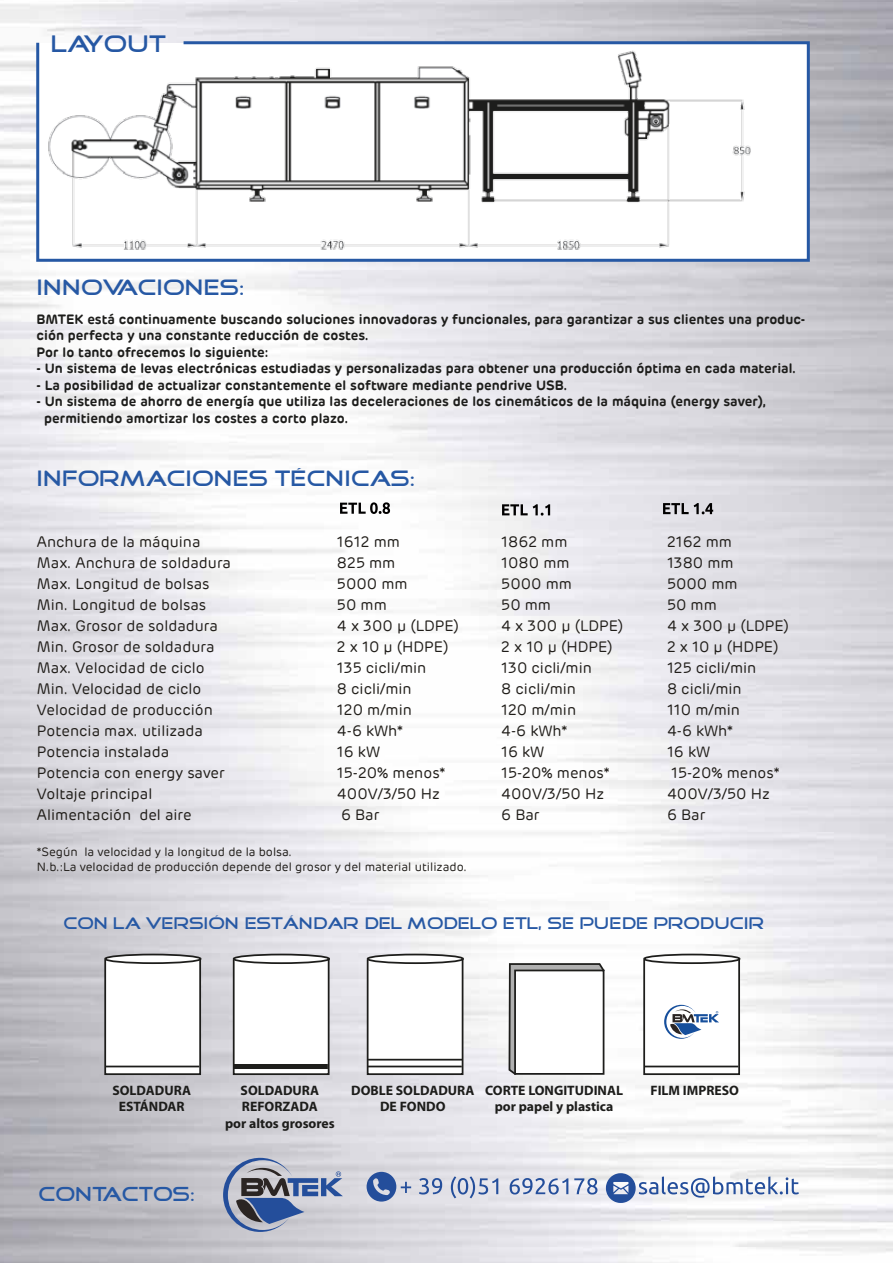
<style>
.page{position:relative;width:893px;height:1263px;background:#fff}
.page>*{position:absolute;margin:0;border:0;box-sizing:border-box;transform-origin:0 0}
.t1{font:24.15px "Good Times";color:#2658a4}
.t2{font:22.5px "Good Times";color:#2658a4}
.t3{font:20.55px "Good Times";color:#2658a4}
.t4{font:16.95px "Good Times";color:#2658a4}
.t5{font:15px "Rubrik";color:#201d19}
.t6{font:700 13.65px/16.4px "Myriad Pro";color:#1d1d1b;text-align:center}
.t7{font:600 13.5px/16.5px "Rubrik";color:#1d1d1b}
.t8{font:12px/15px "Rubrik";color:#201d19}
</style>
<div class="page">
<img style="left:0;top:0;width:893px;height:1263px">
<img style="left:42px;top:7px;width:725px;height:288px">
<svg style="left:340px;top:502px;width:50px;height:12px"></svg>
<svg style="left:502px;top:504px;width:48px;height:12px"></svg>
<svg style="left:663px;top:503px;width:50px;height:11px"></svg>
<svg style="left:223px;top:1158px;width:120px;height:74px"></svg>
<svg style="left:103px;top:956px;width:99px;height:120px"></svg>
<div style="left:105px;top:954px;width:96px;height:9px;background:#fff;border-radius:50%"></div>
<div style="left:104px;top:954px;width:97px;height:10px;border:2px solid #1d1d1b;border-radius:50%"></div>
<hr style="left:105px;top:1065px;width:94px;height:2px;background:#1d1d1b">
<svg style="left:232px;top:956px;width:98px;height:120px"></svg>
<div style="left:234px;top:954px;width:95px;height:9px;background:#fff;border-radius:50%"></div>
<div style="left:233px;top:954px;width:97px;height:10px;border:2px solid #1d1d1b;border-radius:50%"></div>
<div style="left:234px;top:1064px;width:94px;height:5px;background:#1d1d1b"></div>
<svg style="left:366px;top:956px;width:98px;height:120px"></svg>
<div style="left:368px;top:954px;width:95px;height:9px;background:#fff;border-radius:50%"></div>
<div style="left:367px;top:954px;width:97px;height:10px;border:2px solid #1d1d1b;border-radius:50%"></div>
<hr style="left:368px;top:1065px;width:94px;height:2px;background:#1d1d1b">
<hr style="left:368px;top:1059px;width:94px;height:1px;background:#1d1d1b">
<svg style="left:507px;top:962px;width:99px;height:114px"></svg>
<div style="left:514px;top:969px;width:90px;height:106px;background:#fff;border:2px solid #1d1d1b"></div>
<div style="left:644px;top:954px;width:95px;height:9px;background:#333331;border-radius:50%"></div>
<div style="left:643px;top:954px;width:97px;height:10px;border:2px solid #1d1d1b;border-radius:50%"></div>
<svg style="left:642px;top:956px;width:99px;height:120px"></svg>
<svg style="left:367px;top:1172px;width:432px;height:31px"></svg>
<svg style="left:35px;top:40px;width:776px;height:223px"></svg>
<h1 class="t1" style="left:51px;top:33px;width:116px">LAYOUT</h1>
<h2 class="t2" style="left:37px;top:276px;width:210px">INNOVACIONES:</h2>
<p class="t7" style="left:37px;top:311px;width:770px">BMTEK está continuamente buscando soluciones innovadoras y funcionales, para garantizar a sus clientes una produc&shy;ción perfecta y una constante reducción de costes.<br>Por lo tanto ofrecemos lo siguiente:</p>
<p class="t7" style="left:37px;top:360px;width:761px">- Un sistema de levas electrónicas estudiadas y personalizadas para obtener una producción óptima en cada material.</p>
<p class="t7" style="left:37px;top:377px;width:532px">- La posibilidad de actualizar constantemente el software mediante pendrive USB.</p>
<p class="t7" style="left:44px;top:393px;width:723px;text-indent:-8px">- Un sistema de ahorro de energía que utiliza las deceleraciones de los cinemáticos de la máquina (energy saver), permitiendo amortizar los costes a corto plazo.</p>
<h2 class="t2" style="left:37px;top:468px;width:381px">INFORMACIONES TÉCNICAS:</h2>
<p class="t5" style="left:37px;top:532px;width:165px">Anchura de la máquina</p>
<p class="t5" style="left:337px;top:532px;width:64px">1612 mm</p>
<p class="t5" style="left:501px;top:532px;width:68px">1862 mm</p>
<p class="t5" style="left:667px;top:532px;width:66px">2162 mm</p>
<p class="t5" style="left:37px;top:553px;width:196px">Max. Anchura de soldadura</p>
<p class="t5" style="left:337px;top:553px;width:60px">825 mm</p>
<p class="t5" style="left:501px;top:553px;width:70px">1080 mm</p>
<p class="t5" style="left:667px;top:553px;width:68px">1380 mm</p>
<p class="t5" style="left:37px;top:574px;width:174px">Max. Longitud de bolsas</p>
<p class="t5" style="left:337px;top:574px;width:72px">5000 mm</p>
<p class="t5" style="left:501px;top:574px;width:72px">5000 mm</p>
<p class="t5" style="left:667px;top:574px;width:72px">5000 mm</p>
<p class="t5" style="left:37px;top:595px;width:171px">Min. Longitud de bolsas</p>
<p class="t5" style="left:337px;top:595px;width:51px">50 mm</p>
<p class="t5" style="left:501px;top:595px;width:51px">50 mm</p>
<p class="t5" style="left:667px;top:595px;width:51px">50 mm</p>
<p class="t5" style="left:37px;top:616px;width:183px">Max. Grosor de soldadura</p>
<p class="t5" style="left:337px;top:616px;width:124px">4 x 300 µ (LDPE)</p>
<p class="t5" style="left:501px;top:616px;width:124px">4 x 300 µ (LDPE)</p>
<p class="t5" style="left:667px;top:616px;width:124px">4 x 300 µ (LDPE)</p>
<p class="t5" style="left:37px;top:637px;width:179px">Min. Grosor de soldadura</p>
<p class="t5" style="left:337px;top:637px;width:113px">2 x 10 µ (HDPE)</p>
<p class="t5" style="left:501px;top:637px;width:113px">2 x 10 µ (HDPE)</p>
<p class="t5" style="left:667px;top:637px;width:113px">2 x 10 µ (HDPE)</p>
<p class="t5" style="left:37px;top:658px;width:169px">Max. Velocidad de ciclo</p>
<p class="t5" style="left:337px;top:658px;width:91px">135 cicli/min</p>
<p class="t5" style="left:501px;top:658px;width:92px">130 cicli/min</p>
<p class="t5" style="left:667px;top:658px;width:91px">125 cicli/min</p>
<p class="t5" style="left:37px;top:679px;width:166px">Min. Velocidad de ciclo</p>
<p class="t5" style="left:337px;top:679px;width:76px">8 cicli/min</p>
<p class="t5" style="left:501px;top:679px;width:76px">8 cicli/min</p>
<p class="t5" style="left:667px;top:679px;width:76px">8 cicli/min</p>
<p class="t5" style="left:37px;top:700px;width:177px">Velocidad de producción</p>
<p class="t5" style="left:337px;top:700px;width:76px">120 m/min</p>
<p class="t5" style="left:501px;top:700px;width:76px">120 m/min</p>
<p class="t5" style="left:667px;top:700px;width:75px">110 m/min</p>
<p class="t5" style="left:37px;top:721px;width:167px">Potencia max. utilizada</p>
<p class="t5" style="left:337px;top:721px;width:68px">4-6 kWh*</p>
<p class="t5" style="left:501px;top:721px;width:68px">4-6 kWh*</p>
<p class="t5" style="left:667px;top:721px;width:68px">4-6 kWh*</p>
<p class="t5" style="left:37px;top:742px;width:134px">Potencia instalada</p>
<p class="t5" style="left:337px;top:742px;width:44px">16 kW</p>
<p class="t5" style="left:501px;top:742px;width:44px">16 kW</p>
<p class="t5" style="left:667px;top:742px;width:44px">16 kW</p>
<p class="t5" style="left:37px;top:763px;width:189px">Potencia con energy saver</p>
<p class="t5" style="left:337px;top:763px;width:110px">15-20% menos*</p>
<p class="t5" style="left:501px;top:763px;width:110px">15-20% menos*</p>
<p class="t5" style="left:671px;top:763px;width:110px">15-20% menos*</p>
<p class="t5" style="left:37px;top:784px;width:117px">Voltaje principal</p>
<p class="t5" style="left:337px;top:784px;width:104px">400V/3/50 Hz</p>
<p class="t5" style="left:501px;top:784px;width:104px">400V/3/50 Hz</p>
<p class="t5" style="left:667px;top:784px;width:104px">400V/3/50 Hz</p>
<p class="t5" style="left:37px;top:805px;width:156px">Alimentación del aire</p>
<p class="t5" style="left:341px;top:805px;width:40px">6 Bar</p>
<p class="t5" style="left:501px;top:805px;width:40px">6 Bar</p>
<p class="t5" style="left:667px;top:805px;width:40px">6 Bar</p>
<p class="t8" style="left:37px;top:844px;width:431px">*Según la velocidad y la longitud de la bolsa.<br>N.b.:La velocidad de producción depende del grosor y del material utilizado.</p>
<p class="t4" style="left:64px;top:915px;width:702px">CON LA VERSIÓN ESTÁNDAR DEL MODELO ETL, SE PUEDE PRODUCIR</p>
<p class="t6" style="left:112px;top:1082px;width:80px">SOLDADURA<br>ESTÁNDAR</p>
<p class="t6" style="left:225px;top:1082px;width:111px">SOLDADURA<br>REFORZADA<br>por altos grosores</p>
<p class="t6" style="left:351px;top:1082px;width:125px">DOBLE SOLDADURA<br>DE FONDO</p>
<p class="t6" style="left:485px;top:1082px;width:139px">CORTE LONGITUDINAL por papel y plastica</p>
<p class="t6" style="left:650px;top:1082px;width:90px">FILM IMPRESO</p>
<h3 class="t3" style="left:39px;top:1184px;width:158px">CONTACTOS:</h3>
</div>
